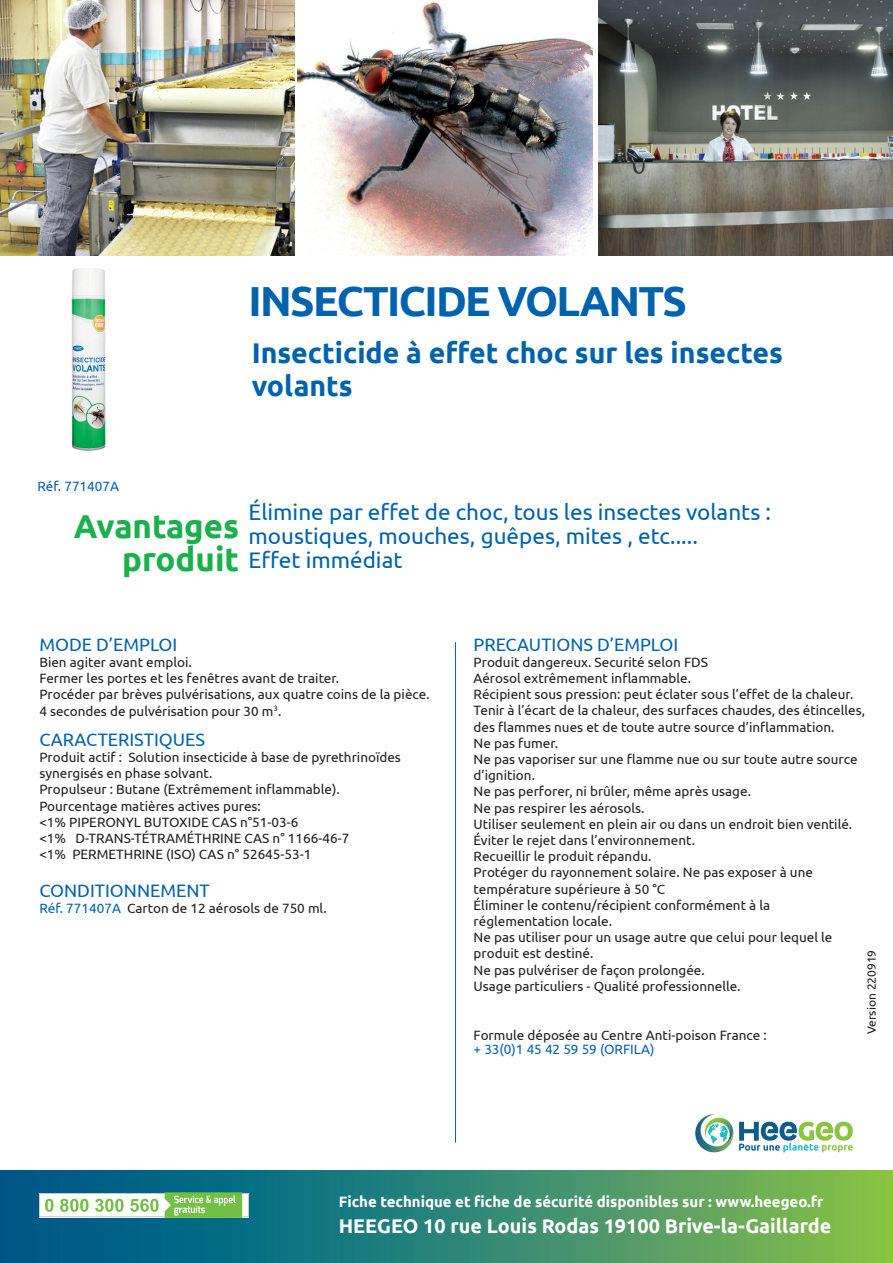
<style>
.page{position:relative;width:893px;height:1263px;background:#fff}
.page>*{position:absolute;margin:0;border:0;box-sizing:border-box;transform-origin:0 0}
.t1{font:700 42px "Ubuntu";letter-spacing:-.04em;color:#0163ae}
.t2{font:700 33px/33px "Ubuntu";color:#1ab04b;text-align:right}
.t3{font:700 28.5px/33px "Ubuntu";color:#0163ae}
.t4{font:22.5px/24px "Ubuntu";color:#0163ae}
.t5{font:700 19.8px "Ubuntu";color:#fff}
.t6{font:18px "Ubuntu";color:#0163ae}
.t7{font:700 15px "Ubuntu";color:#fff}
.t8{font:13.5px/16.2px "Ubuntu";color:#231f20}
.t9{font:13.5px "Ubuntu";color:#0163ae}
.t10{font:12px "Ubuntu";color:#231f20}
.s1{color:#0163ae}
</style>
<div class="page">
<hr style="left:455px;top:642px;width:1px;height:501px;background:#0163ae">
<div style="left:0;top:1170px;width:893px;height:93px;background:linear-gradient(to right,#005194,#82be50)"></div>
<svg style="left:39px;top:1192px;width:210px;height:26px"></svg>
<svg style="left:695px;top:1114px;width:158px;height:39px"></svg>
<img style="left:298px;top:2px;width:294px;height:253px">
<img style="left:598px;top:0;width:295px;height:255px">
<img style="left:0;top:0;width:295px;height:255px">
<img style="left:71px;top:268px;width:35px;height:183px">
<p class="t1" style="left:249px;top:276px;width:440px">INSECTICIDE VOLANTS</p>
<p class="t3" style="left:252px;top:336px;width:533px">Insecticide à effet choc sur les insectes volants</p>
<p class="t9" style="left:37px;top:478px;width:83px">Réf. 771407A</p>
<p class="t2" style="left:74px;top:509px;width:167px">Avantages produit</p>
<p class="t4" style="left:249px;top:499px;width:524px">Élimine par effet de choc, tous les insectes volants : moustiques, mouches, guêpes, mites , etc.....</p>
<p class="t4" style="left:249px;top:547px;width:155px">Effet immédiat</p>
<p class="t6" style="left:39px;top:633px;width:140px">MODE D’EMPLOI</p>
<p class="t8" style="left:39px;top:653px;width:154px">Bien agiter avant emploi.</p>
<p class="t8" style="left:39px;top:670px;width:301px">Fermer les portes et les fenêtres avant de traiter.</p>
<p class="t8" style="left:39px;top:686px;width:392px">Procéder par brèves pulvérisations, aux quatre coins de la pièce.</p>
<p class="t8" style="left:39px;top:702px;width:243px">4 secondes de pulvérisation pour 30 m<sup>3</sup>.</p>
<p class="t6" style="left:39px;top:728px;width:167px">CARACTERISTIQUES</p>
<p class="t8" style="left:39px;top:749px;width:363px">Produit actif : Solution insecticide à base de pyrethrinoïdes synergisés en phase solvant.</p>
<p class="t8" style="left:39px;top:781px;width:302px">Propulseur : Butane (Extrêmement inflammable).</p>
<p class="t8" style="left:39px;top:797px;width:223px">Pourcentage matières actives pures:</p>
<p class="t8" style="left:39px;top:813px;width:261px">&lt;1% PIPERONYL BUTOXIDE CAS n°51-03-6</p>
<p class="t8" style="left:39px;top:830px;width:311px">&lt;1% D-TRANS-TÉTRAMÉTHRINE CAS n° 1166-46-7</p>
<p class="t8" style="left:39px;top:846px;width:274px">&lt;1% PERMETHRINE (ISO) CAS n° 52645-53-1</p>
<p class="t6" style="left:39px;top:880px;width:172px">CONDITIONNEMENT</p>
<p class="t8" style="left:39px;top:900px;width:289px"><span class="s1">Réf. 771407A</span> Carton de 12 aérosols de 750 ml.</p>
<p class="t6" style="left:474px;top:633px;width:206px">PRECAUTIONS D’EMPLOI</p>
<p class="t8" style="left:474px;top:653px;width:236px">Produit dangereux. Securité selon FDS<br>Aérosol extrêmement inflammable.</p>
<p class="t8" style="left:474px;top:686px;width:381px">Récipient sous pression: peut éclater sous l’effet de la chaleur.</p>
<p class="t8" style="left:474px;top:702px;width:393px">Tenir à l’écart de la chaleur, des surfaces chaudes, des étincelles, des flammes nues et de toute autre source d’inflammation.<br>Ne pas fumer.</p>
<p class="t8" style="left:474px;top:751px;width:385px">Ne pas vaporiser sur une flamme nue ou sur toute autre source d’ignition.</p>
<p class="t8" style="left:474px;top:783px;width:279px">Ne pas perforer, ni brûler, même après usage.</p>
<p class="t8" style="left:474px;top:799px;width:173px">Ne pas respirer les aérosols.</p>
<p class="t8" style="left:474px;top:815px;width:380px">Utiliser seulement en plein air ou dans un endroit bien ventilé.</p>
<p class="t8" style="left:474px;top:832px;width:223px">Éviter le rejet dans l’environnement.<br>Recueillir le produit répandu.</p>
<p class="t8" style="left:474px;top:864px;width:341px">Protéger du rayonnement solaire. Ne pas exposer à une température supérieure à 50 °C</p>
<p class="t8" style="left:474px;top:896px;width:298px">Éliminer le contenu/récipient conformément à la réglementation locale.</p>
<p class="t8" style="left:474px;top:929px;width:360px">Ne pas utiliser pour un usage autre que celui pour lequel le produit est destiné.</p>
<p class="t8" style="left:474px;top:961px;width:233px">Ne pas pulvériser de façon prolongée.</p>
<p class="t8" style="left:474px;top:978px;width:269px">Usage particuliers - Qualité professionnelle.</p>
<p class="t8" style="left:474px;top:1027px;width:295px">Formule déposée au Centre Anti-poison France :</p>
<p class="t9" style="left:474px;top:1040px;width:182px">+ 33(0)1 45 42 59 59 (ORFILA)</p>
<p class="t10" style="left:864px;top:1034px;width:86px;rotate:-90deg">Version 220919</p>
<p class="t7" style="left:339px;top:1192px;width:486px">Fiche technique et fiche de sécurité disponibles sur : www.heegeo.fr</p>
<p class="t5" style="left:339px;top:1214px;width:494px">HEEGEO 10 rue Louis Rodas 19100 Brive-la-Gaillarde</p>
</div>
